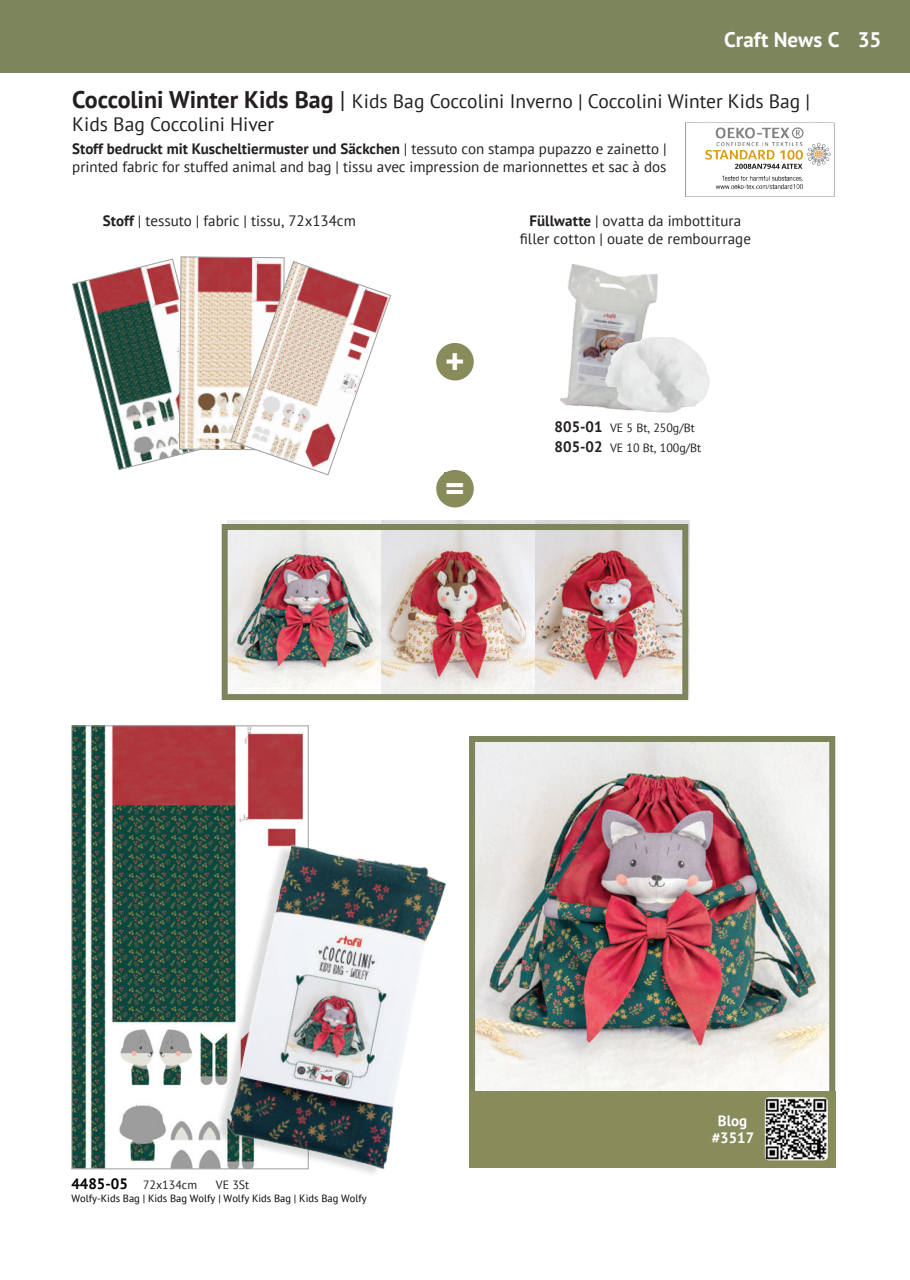
<style>
.page{position:relative;width:910px;height:1280px;background:#fff}
.page>*{position:absolute;margin:0;border:0;box-sizing:border-box;transform-origin:0 0}
.t1{font:700 37.05px "PT Sans";color:#fff}
.t2{font:700 21px "PT Sans";color:#fff}
.t3{font:19.5px/23.4px "PT Sans";color:#231f20}
.t4{font:15px/18px "PT Sans";color:#231f20}
.Artikel1{font:700 15px "PT Sans";color:#fff}
.Artikel1-2{font:12px "PT Sans";color:#231f20}
.Artikel1-3{font:10.5px "PT Sans";color:#000}
.s1{font-weight:700;font-size:24px}
.s2{font-size:24px}
.s3{font-weight:700}
.s4{font-weight:700;font-size:15px}
.s5{font-weight:700;font-size:15px;color:#000}
</style>
<div class="page">
<div style="left:0;top:0;width:9px;height:72px;background:#7d855c"></div>
<div style="left:9px;top:0;width:901px;height:72px;background:#7d855c"></div>
<img style="left:559px;top:264px;width:110px;height:144px">
<img style="left:601px;top:338px;width:109px;height:75px">
<div style="left:436px;top:470px;width:38px;height:37px;background:#888b5a;border-radius:50%"></div>
<div style="left:436px;top:343px;width:38px;height:37px;background:#888b5a;border-radius:50%"></div>
<svg style="left:72px;top:256px;width:319px;height:219px"></svg>
<img style="left:685px;top:122px;width:150px;height:75px">
<img style="left:227px;top:521px;width:462px;height:173px">
<div style="left:222px;top:524px;width:466px;height:176px;border:6px solid #7d855c"></div>
<img style="left:476px;top:743px;width:352px;height:348px">
<div style="left:469px;top:736px;width:366px;height:364px;border:6px solid #7d855c"></div>
<img style="left:73px;top:727px;width:230px;height:440px">
<div style="left:469px;top:1091px;width:367px;height:76px;background:#888b5a"></div>
<img style="left:765px;top:1097px;width:63px;height:63px">
<div style="left:213px;top:844px;width:229px;height:334px;background:#231f20;opacity:.16"></div>
<img style="left:216px;top:828px;width:230px;height:346px">
<h2 class="t2" style="left:724px;top:26px;width:159px">Craft News C 35</h2>
<p class="t3" style="left:72px;top:89px;width:739px"><span class="s1">Coccolini Winter Kids Bag</span> <span class="s2">|</span> Kids Bag Coccolini Inverno | Coccolini Winter Kids Bag |<br>Kids Bag Coccolini Hiver</p>
<p class="t4" style="left:72px;top:140px;width:596px"><span class="s3">Stoff bedruckt mit Kuscheltiermuster und Säckchen</span> | tessuto con stampa pupazzo e zainetto | printed fabric for stuffed animal and bag | tissu avec impression de marionnettes et sac à dos</p>
<p class="t4" style="left:103px;top:212px;width:254px"><span class="s3">Stoff</span> | tessuto | fabric | tissu, 72x134cm</p>
<p class="t1" style="left:445px;top:336px;width:21px">+</p>
<p class="t1" style="left:445px;top:464px;width:21px">=</p>
<p class="t4" style="left:520px;top:212px;width:233px;text-align:center"><span class="s3">Füllwatte</span> | ovatta da imbottitura filler cotton | ouate de rembourrage</p>
<p class="Artikel1-2" style="left:555px;top:420px;width:142px"><span class="s4">805-01</span> VE 5 Bt, 250g/Bt</p>
<p class="Artikel1-2" style="left:555px;top:440px;width:148px"><span class="s4">805-02</span> VE 10 Bt, 100g/Bt</p>
<p class="Artikel1-2" style="left:71px;top:1177px;width:127px"><span class="s5">4485-05</span> 72x134cm</p>
<p class="Artikel1-2" style="left:216px;top:1177px;width:35px">VE 3St</p>
<p class="Artikel1-3" style="left:71px;top:1191px;width:297px">Wolfy-Kids Bag | Kids Bag Wolfy | Wolfy Kids Bag | Kids Bag Wolfy</p>
<p class="Artikel1" style="left:718px;top:1111px;width:31px">Blog</p>
<p class="Artikel1" style="left:712px;top:1128px;width:44px">#3517</p>
</div>
